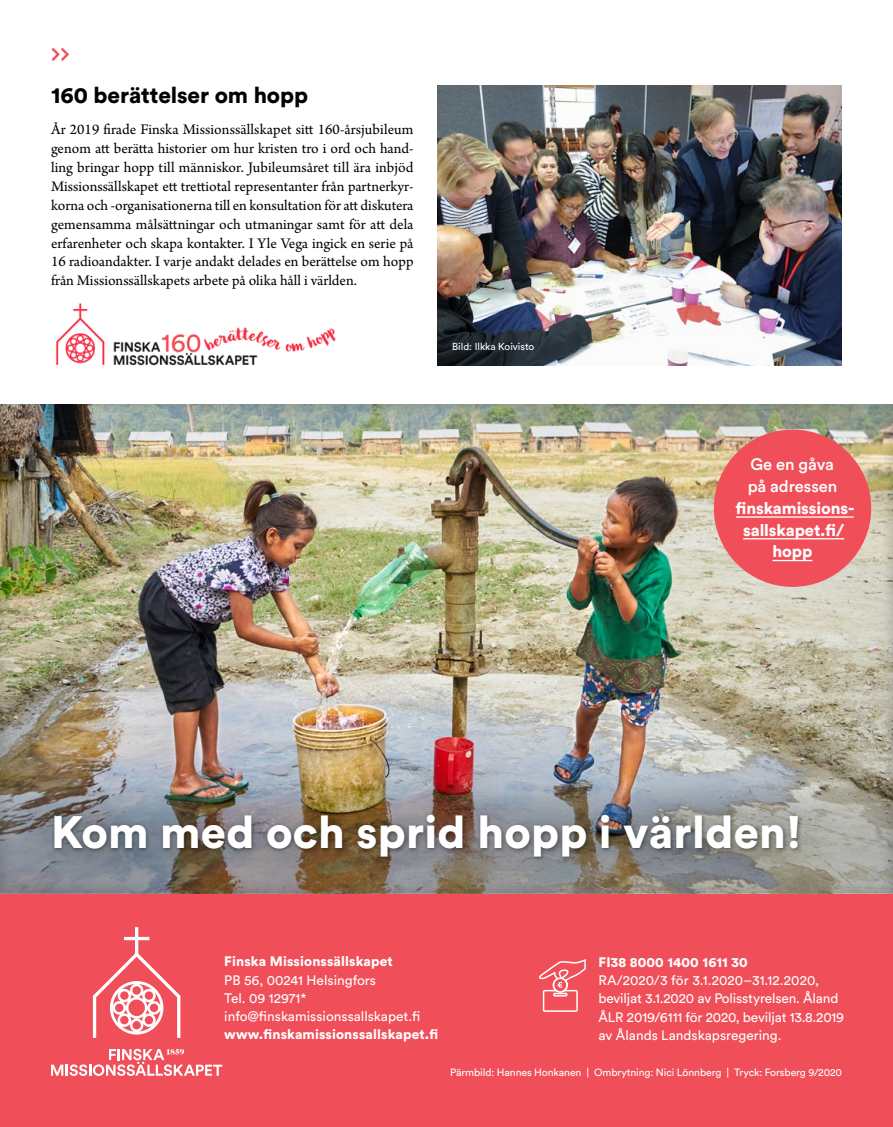
<style>
.page{position:relative;width:893px;height:1127px;background:#fff}
.page>*{position:absolute;margin:0;border:0;box-sizing:border-box;transform-origin:0 0}
.t1{font:900 45px "Circular Std";letter-spacing:.005em;color:#fff}
.t2{font:900 22.5px "Circular Std";letter-spacing:-.005em;color:#000}
.t3{font:900 16.5px/21.8px "Circular Std";letter-spacing:-.005em;color:#fff;text-align:center}
.t4{font:500 16.5px/21.8px "Circular Std";letter-spacing:-.005em;color:#fff}
.t5{font:15.45px/18.9px "Arno Pro";color:#000;text-align:justify}
.t6{font:13.65px/18.3px "Circular Std";color:#fff}
.t7{font:900 13.65px "Circular Std";letter-spacing:.01em;color:#fff}
.t8{font:10.5px "Circular Std";letter-spacing:-.01em;color:#fff}
.t9{font:10.05px "Circular Std";color:#fff}
.s1{font-weight:900}
</style>
<div class="page">
<div style="left:0;top:893px;width:893px;height:234px;background:#f04e58"></div>
<img style="left:55px;top:303px;width:281px;height:63px">
<img style="left:438px;top:85px;width:404px;height:281px">
<svg style="left:539px;top:959px;width:47px;height:53px"></svg>
<div style="left:553px;top:977px;width:15px;height:15px;border:2px solid #fff;border-radius:50%"></div>
<svg style="left:51px;top:1049px;width:171px;height:27px"></svg>
<svg style="left:93px;top:927px;width:87px;height:111px"></svg>
<div style="left:0;top:404px;width:893px;height:490px;background:#000;opacity:.25"></div>
<svg style="left:0;top:783px;width:893px;height:110px;background:#9b9a93"></svg>
<div style="left:15px;top:778px;width:821px;height:115px;background:#000;opacity:.5"></div>
<div style="left:714px;top:429px;width:157px;height:158px;background:#f04e58;border-radius:50%"></div>
<hr style="left:736px;top:516px;width:118px;height:2px;background:#fff">
<hr style="left:743px;top:538px;width:101px;height:1px;background:#fff">
<hr style="left:772px;top:560px;width:40px;height:1px;background:#fff">
<p class="t2" style="left:51px;top:80px;width:258px">160 berättelser om hopp</p>
<p class="t5" style="left:51px;top:121px;width:364px">År 2019 firade Finska Missionssällskapet sitt 160-årsjubileum genom att berätta historier om hur kristen tro i ord och hand&shy;ling bringar hopp till människor. Jubileumsåret till ära inbjöd Missionssällskapet ett trettiotal representanter från partnerkyr&shy;korna och -organisationerna till en konsultation för att diskutera gemensamma målsättningar och utmaningar samt för att dela erfarenheter och skapa kontakter. I Yle Vega ingick en serie på 16 radioandakter. I varje andakt delades en berättelse om hopp från Missionssällskapets arbete på olika håll i världen.</p>
<p class="t9" style="left:452px;top:340px;width:84px">Bild: Ilkka Koivisto</p>
<p class="t4" style="left:748px;top:453px;width:91px">Ge en gåva på adressen</p>
<p class="t3" style="left:736px;top:497px;width:120px">finskamissions&shy;sallskapet.fi/ hopp</p>
<p class="t1" style="left:51px;top:802px;width:752px">Kom med och sprid hopp i världen!</p>
<p class="t7" style="left:224px;top:952px;width:170px">Finska Missionssällskapet</p>
<p class="t6" style="left:224px;top:970px;width:153px">PB 56, 00241 Helsingfors</p>
<p class="t6" style="left:224px;top:989px;width:84px">Tel. 09 12971*</p>
<p class="t6" style="left:224px;top:1007px;width:215px">info@finskamissionssallskapet.fi <span class="s1">www.finskamissionssallskapet.fi</span></p>
<p class="t7" style="left:598px;top:953px;width:151px">FI38 8000 1400 1611 30</p>
<p class="t6" style="left:598px;top:971px;width:247px">RA/2020/3 för 3.1.2020–31.12.2020, beviljat 3.1.2020 av Polisstyrelsen. Åland ÅLR 2019/6111 för 2020, beviljat 13.8.2019 av Ålands Landskapsregering.</p>
<p class="t8" style="left:450px;top:1066px;width:393px">Pärmbild: Hannes Honkanen | Ombrytning: Nici Lönnberg | Tryck: Forsberg 9/2020</p>
</div>
